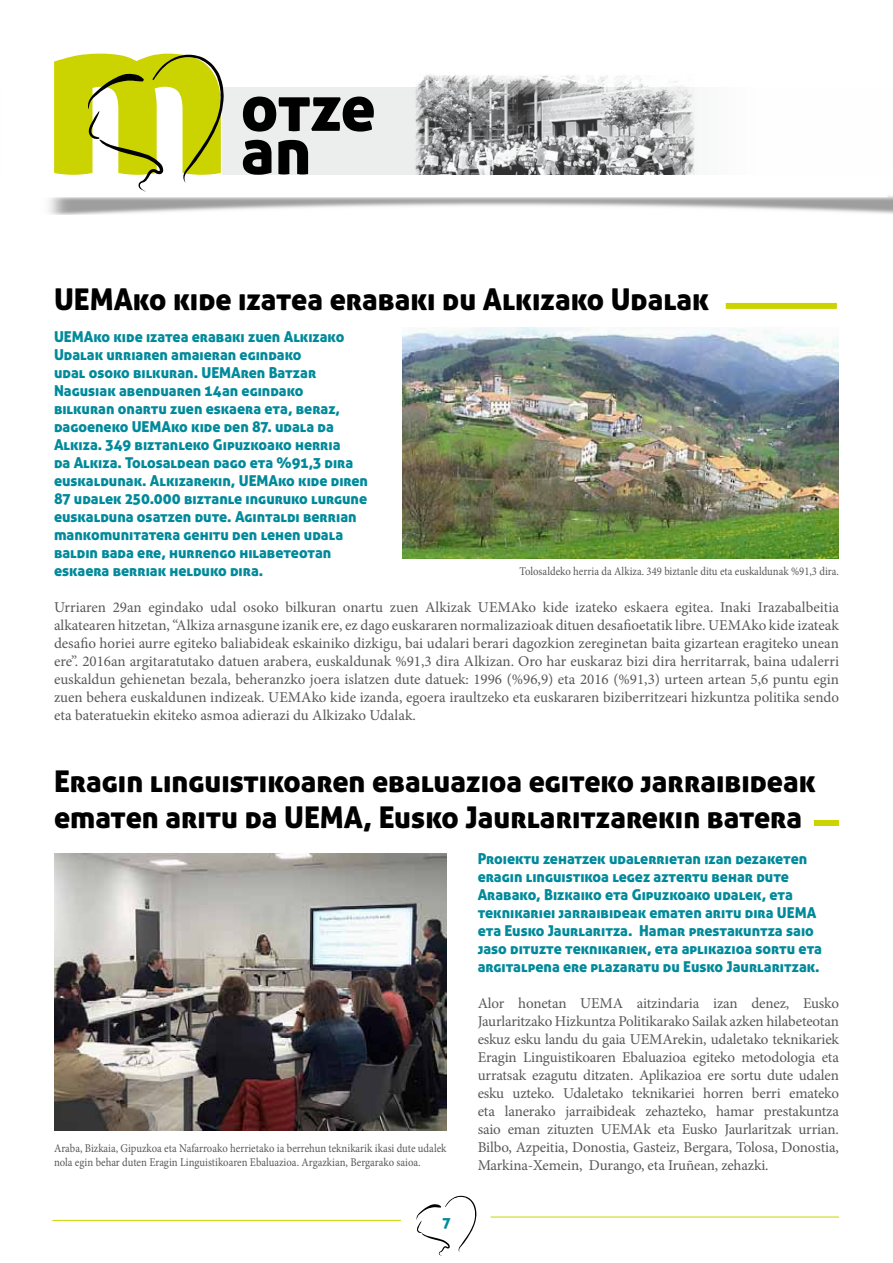
<style>
.page{position:relative;width:893px;height:1263px;background:#fff}
.page>*{position:absolute;margin:0;border:0;box-sizing:border-box;transform-origin:0 0}
.t1{font:226.8px "Aller Display";color:#cbd300}
.t2{font:64.8px "Aller Display";letter-spacing:-.005em;color:#000}
.t3{font:30px/36px "Aller Display";color:#000}
.t4{font:15px/18px "Minion Pro";letter-spacing:-.005em;color:#58585a;text-align:justify}
.t5{font:15px/18px "Aller Display";color:#008a9b}
.t6{font:11.85px/14.2px "Minion Pro";color:#58585a;scale:.9 1}
</style>
<div class="page">
<hr style="left:0;top:88px;width:2px;height:88px;background:#eceded">
<svg style="left:416px;top:1196px;width:60px;height:60px"></svg>
<hr style="left:52px;top:1220px;width:349px;height:1px;background:#cbd300">
<hr style="left:490px;top:1216px;width:349px;height:1px;background:#cbd300">
<img style="left:402px;top:328px;width:437px;height:230px">
<div style="left:726px;top:303px;width:111px;height:6px;background:#cbd300"></div>
<img style="left:54px;top:853px;width:392px;height:277px">
<img style="left:0;top:173px;width:893px;height:42px">
<div style="left:222px;top:88px;width:671px;height:87px;background:linear-gradient(to bottom,#f5f5f5,#f5f5f5)"></div>
<svg style="left:88px;top:55px;width:136px;height:137px"></svg>
<img style="left:392px;top:74px;width:343px;height:101px">
<div style="left:814px;top:820px;width:25px;height:6px;background:#cbd300"></div>
<h1 class="t1" style="left:41px;top:-52px;width:192px">m</h1>
<h2 class="t2" style="left:241px;top:66px;width:136px">otze</h2>
<h2 class="t2" style="left:241px;top:110px;width:72px">an</h2>
<h3 class="t3" style="left:54px;top:281px;width:657px">UEMAko kide izatea erabaki du Alkizako Udalak</h3>
<p class="t5" style="left:54px;top:327px;width:316px">UEMAko kide izatea erabaki zuen Alkizako Udalak urriaren amaieran egindako<br>udal osoko bilkuran. UEMAren Batzar Nagusiak abenduaren 14an egindako<br>bilkuran onartu zuen eskaera eta, beraz, dagoeneko UEMAko kide den 87. udala da Alkiza. 349 biztanleko Gipuzkoako herria<br>da Alkiza. Tolosaldean dago eta %91,3 dira euskaldunak. Alkizarekin, UEMAko kide diren 87 udalek 250.000 biztanle inguruko lurgune euskalduna osatzen dute. Agintaldi berrian mankomunitatera gehitu den lehen udala baldin bada ere, hurrengo hilabeteotan eskaera berriak helduko dira.</p>
<p class="t6" style="left:520px;top:564px;width:356px">Tolosaldeko herria da Alkiza. 349 biztanle ditu eta euskaldunak %91,3 dira.</p>
<p class="t4" style="left:54px;top:598px;width:786px">Urriaren 29an egindako udal osoko bilkuran onartu zuen Alkizak UEMAko kide izateko eskaera egitea. Inaki Irazabalbeitia alkatearen hitzetan, “Alkiza arnasgune izanik ere, ez dago euskararen normalizazioak dituen desafioetatik libre. UEMAko kide izateak desafio horiei aurre egiteko baliabideak eskainiko dizkigu, bai udalari berari dagozkion zereginetan baita gizartean eragiteko unean ere”. 2016an argitaratutako datuen arabera, euskaldunak %91,3 dira Alkizan. Oro har euskaraz bizi dira herritarrak, baina udalerri euskaldun gehienetan bezala, beheranzko joera islatzen dute datuek: 1996 (%96,9) eta 2016 (%91,3) urteen artean 5,6 puntu egin zuen behera euskaldunen indizeak. UEMAko kide izanda, egoera iraultzeko eta euskararen biziberritzeari hizkuntza politika sendo eta bateratuekin ekiteko asmoa adierazi du Alkizako Udalak.</p>
<h3 class="t3" style="left:54px;top:763px;width:763px">Eragin linguistikoaren ebaluazioa egiteko jarraibideak ematen aritu da UEMA, Eusko Jaurlaritzarekin batera</h3>
<p class="t6" style="left:54px;top:1141px;width:438px">Araba, Bizkaia, Gipuzkoa eta Nafarroako herrietako ia berrehun teknikarik ikasi dute udalek nola egin behar duten Eragin Linguistikoaren Ebaluazioa. Argazkian, Bergarako saioa.</p>
<p class="t5" style="left:442px;top:1214px;width:10px">7</p>
<p class="t5" style="left:478px;top:849px;width:346px">Proiektu zehatzek udalerrietan izan dezaketen eragin linguistikoa legez aztertu behar dute Arabako, Bizkaiko eta Gipuzkoako udalek, eta teknikariei jarraibideak ematen aritu dira UEMA eta Eusko Jaurlaritza. Hamar prestakuntza saio jaso dituzte teknikariek, eta aplikazioa sortu eta argitalpena ere plazaratu du Eusko Jaurlaritzak.</p>
<p class="t4" style="left:478px;top:994px;width:363px">Alor honetan UEMA aitzindaria izan denez, Eusko Jaurlaritzako Hizkuntza Politikarako Sailak azken hilabeteotan eskuz esku landu du gaia UEMArekin, udaletako teknikariek Eragin Linguistikoaren Ebaluazioa egiteko metodologia eta urratsak ezagutu ditzaten. Aplikazioa ere sortu dute udalen esku uzteko. Udaletako teknikariei horren berri emateko eta lanerako jarraibideak zehazteko, hamar prestakuntza saio eman zituzten UEMAk eta Eusko Jaurlaritzak urrian.<br>Bilbo, Azpeitia, Donostia, Gasteiz, Bergara, Tolosa, Donostia, Markina-Xemein, Durango, eta Iruñean, zehazki.</p>
</div>
